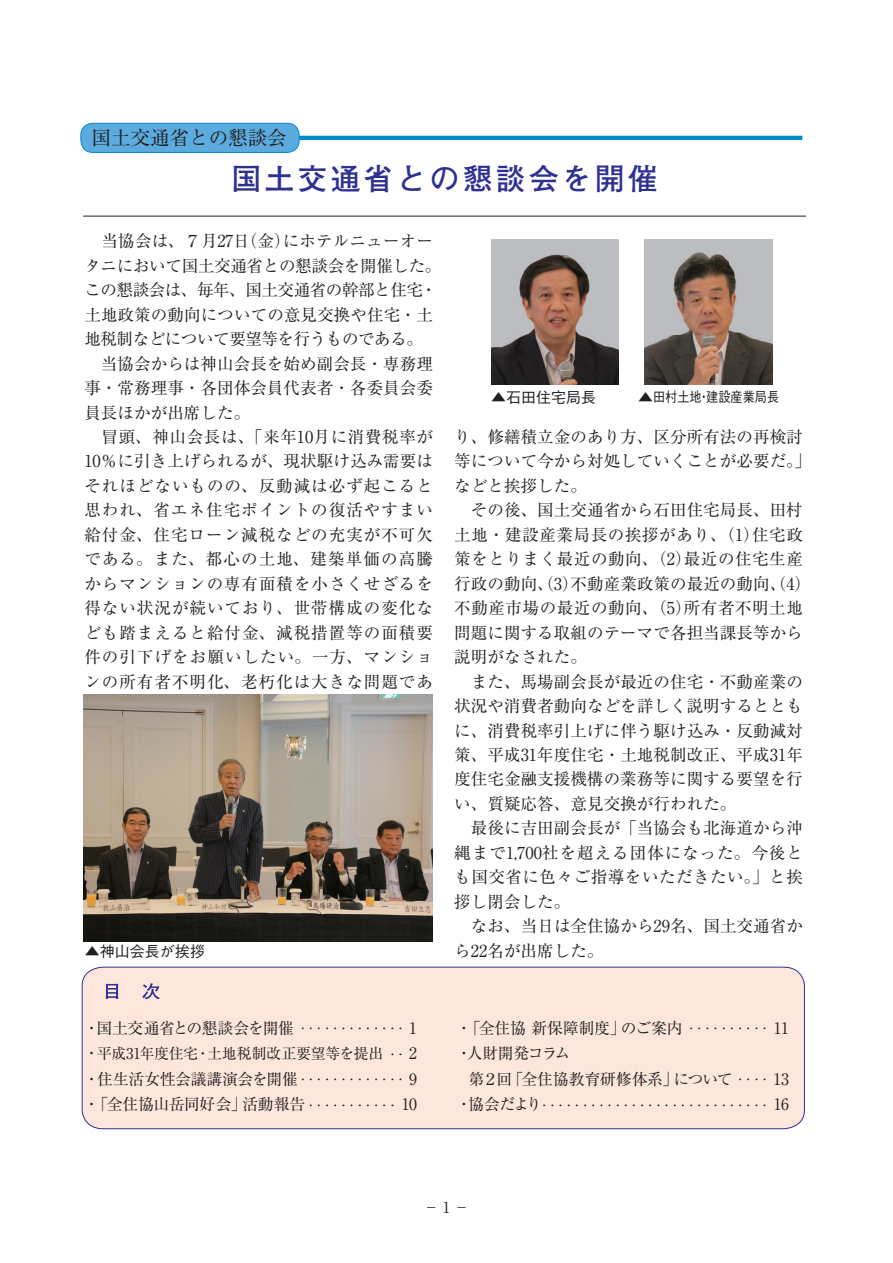
<style>
.page{position:relative;width:893px;height:1263px;background:#fff}
.page>*{position:absolute;margin:0;border:0;box-sizing:border-box;transform-origin:0 0}
.t1{font:700 30px "Futo Go B101 Pro";letter-spacing:.1em;color:#2e3092}
.t2{font:19.5px "Ryumin Pro";color:#231f20}
.t3{font:16.5px/24.5px "Ryumin Pro";letter-spacing:.005em;color:#231f20}
.t4{font:16.5px/24.5px "Ryumin Pro";letter-spacing:.04em;color:#231f20}
.t5{font:15.75px/25.5px "Ryumin Pro";letter-spacing:-.015em;color:#231f20}
.t6{font:500 15px "Gothic BBB Pro";color:#231f20}
.t7{font:15px "Ryumin Pro";color:#231f20}
.t8{font:14.85px "Ryumin Pro";letter-spacing:-.02em;color:#231f20}
.t9{font:500 13.8px "Gothic BBB Pro";color:#231f20;scale:.88 1}
.s1{font-size:15px}
.s2{font-size:15.75px}
</style>
<div class="page">
<hr style="left:106px;top:136px;width:696px;height:4px;background:#0089cf">
<div style="left:81px;top:123px;width:218px;height:29px;background:#5babdf;border-radius:12px"></div>
<div style="left:81px;top:123px;width:218px;height:30px;border:1px solid #0089cf;border-radius:12px"></div>
<hr style="left:83px;top:216px;width:723px;height:1px;background:#231f20">
<img style="left:84px;top:694px;width:348px;height:248px">
<img style="left:491px;top:240px;width:128px;height:144px">
<img style="left:645px;top:240px;width:127px;height:144px">
<div style="left:82px;top:966px;width:723px;height:163px;background:#fde7dc"></div>
<svg style="left:106px;top:983px;width:54px;height:16px"></svg>
<p class="t2" style="left:92px;top:123px;width:197px">国土交通省との懇談会</p>
<h1 class="t1" style="left:232px;top:155px;width:427px">国土交通省との懇談会を開催</h1>
<p class="t4" style="left:84px;top:228px;width:358px;text-indent:17px">当協会は、７月27日（金）にホテルニューオータニにおいて国土交通省との懇談会を開催した。この懇談会は、毎年、国土交通省の幹部と住宅・土地政策の動向についての意見交換や住宅・土地税制などについて要望等を行うものである。　当協会からは神山会長を始め副会長・専務理事・常務理事・各団体会員代表者・各委員会委員長ほかが出席した。<br>　冒頭、神山会長は、「来年10月に消費税率が<br>10％に引き上げられるが、現状駆け込み需要はそれほどないものの、反動減は必ず起こると思われ、省エネ住宅ポイントの復活やすまい給付金、住宅ローン減税などの充実が不可欠である。また、都心の土地、建築単価の高騰からマンションの専有面積を小さくせざるを得ない状況が続いており、世帯構成の変化なども踏まえると給付金、減税措置等の面積要件の引下げをお願いしたい。一方、マンションの所有者不明化、老朽化は大きな問題であ</p>
<p class="t6" style="left:85px;top:939px;width:122px">▲神山会長が挨拶</p>
<p class="t6" style="left:491px;top:385px;width:106px">▲石田住宅局長</p>
<p class="t9" style="left:638px;top:386px;width:162px"><span class="s1">▲</span>田村土地・建設産業局長</p>
<p class="t3" style="left:454px;top:423px;width:358px">り、修繕積立金のあり方、区分所有法の再検討等について今から対処していくことが必要だ。」などと挨拶した。<br>　その後、国土交通省から石田住宅局長、田村土地・建設産業局長の挨拶があり、（1）住宅政策をとりまく最近の動向、（2）最近の住宅生産行政の動向、（3）不動産業政策の最近の動向、（4）不動産市場の最近の動向、（5）所有者不明土地問題に関する取組のテーマで各担当課長等から説明がなされた。<br>　また、馬場副会長が最近の住宅・不動産業の状況や消費者動向などを詳しく説明するとともに、消費税率引上げに伴う駆け込み・反動減対策、平成31年度住宅・土地税制改正、平成31年度住宅金融支援機構の業務等に関する要望を行い、質疑応答、意見交換が行われた。<br>　最後に吉田副会長が「当協会も北海道から沖縄まで1,700社を超える団体になった。今後とも国交省に色々ご指導をいただきたい。」と挨拶し閉会した。<br>　なお、当日は全住協から29名、国土交通省から22名が出席した。</p>
<p class="t5" style="left:84px;top:1014px;width:335px">・国土交通省との懇談会を開催 . . . . . . . . . . . . . 1</p>
<p class="t8" style="left:84px;top:1042px;width:334px"><span class="s2">・</span>平成31年度住宅・土地税制改正要望等を提出 <sup>.</sup> <sup>.</sup> <span class="s2">2</span></p>
<p class="t5" style="left:84px;top:1065px;width:335px">・住生活女性会議講演会を開催 . . . . . . . . . . . . . 9・「全住協山岳同好会」活動報告 . . . . . . . . . . . 10</p>
<p class="t5" style="left:456px;top:1014px;width:335px">・「全住協 新保障制度」のご案内 . . . . . . . . . . 11・人財開発コラム　</p>
<p class="t5" style="left:456px;top:1067px;width:335px;line-height:21px;text-align:right">第２回「全住協教育研修体系」について . . . . 13・協会だより. . . . . . . . . . . . . . . . . . . . . . . . . . . . 16</p>
<p class="t7" style="left:424px;top:1196px;width:46px">−1−</p>
</div>
